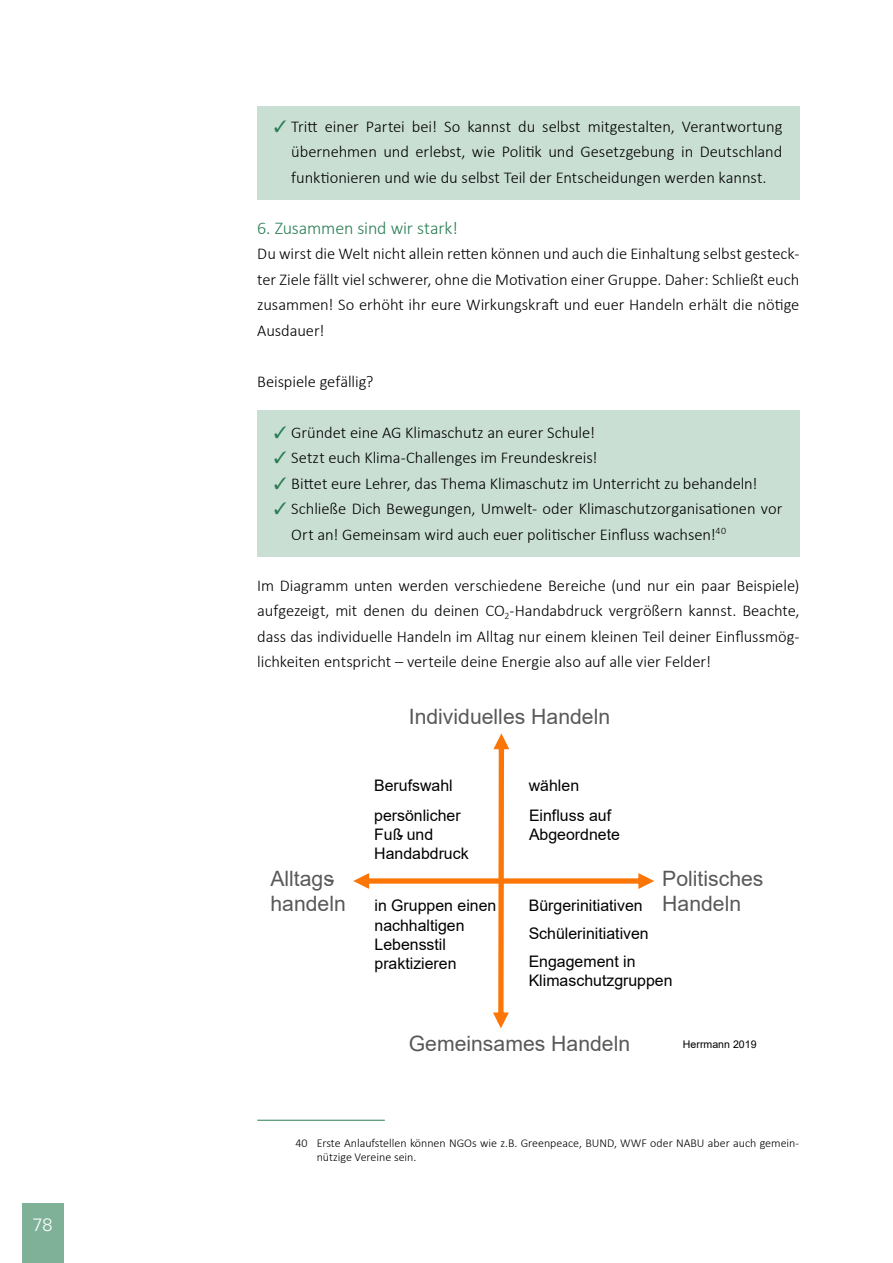
<style>
.page{position:relative;width:893px;height:1263px;background:#fff}
.page>*{position:absolute;margin:0;border:0;box-sizing:border-box;transform-origin:0 0}
.t1{font:21.15px/25.2px "Arial";color:#595959}
.t2{font:300 18px "Calibri";letter-spacing:-.01em;color:#2a7e54}
.t3{font:300 18px "Univers";color:#fff}
.t4{font:300 16.5px/25.5px "Calibri";letter-spacing:-.005em;color:#000;text-align:justify}
.t5{font:15.9px/19.2px "Arial";color:#000}
.t6{font:300 12px/14.4px "Calibri";color:#000}
.t7{font:10.65px "Arial";color:#000}
.s1{color:#2a7e54}
</style>
<div class="page">
<div style="left:22px;top:1203px;width:41px;height:60px;background:#7fb198"></div>
<div style="left:257px;top:106px;width:542px;height:94px;background:#cadfd4"></div>
<div style="left:257px;top:410px;width:542px;height:147px;background:#cadfd4"></div>
<hr style="left:257px;top:1120px;width:128px;height:1px;background:#2a7e54">
<svg style="left:353px;top:733px;width:301px;height:295px"></svg>
<p class="t3" style="left:33px;top:1213px;width:22px">78</p>
<p class="t4" style="left:291px;top:113px;width:493px;text-indent:-17px"><span class="s1">✓</span> Tritt einer Partei bei! So kannst du selbst mitgestalten, Verantwortung übernehmen und erlebst, wie Politik und Gesetzgebung in Deutschland funktionieren und wie du selbst Teil der Entscheidungen werden kannst.</p>
<p class="t2" style="left:257px;top:217px;width:202px">6. Zusammen sind wir stark!</p>
<p class="t4" style="left:257px;top:241px;width:544px">Du wirst die Welt nicht allein retten können und auch die Einhaltung selbst gesteck&shy;ter Ziele fällt viel schwerer, ohne die Motivation einer Gruppe. Daher: Schließt euch zusammen! So erhöht ihr eure Wirkungskraft und euer Handeln erhält die nötige Ausdauer!</p>
<p class="t4" style="left:257px;top:368px;width:118px">Beispiele gefällig?</p>
<p class="t4" style="left:274px;top:419px;width:322px"><span class="s1">✓</span> Gründet eine AG Klimaschutz an eurer Schule!</p>
<p class="t4" style="left:274px;top:445px;width:325px"><span class="s1">✓</span> Setzt euch Klima-Challenges im Freundeskreis!</p>
<p class="t4" style="left:274px;top:470px;width:485px"><span class="s1">✓</span> Bittet eure Lehrer, das Thema Klimaschutz im Unterricht zu behandeln!</p>
<p class="t4" style="left:291px;top:496px;width:493px;text-indent:-17px"><span class="s1">✓</span> Schließe Dich Bewegungen, Umwelt- oder Klimaschutzorganisationen vor<br>Ort an! Gemeinsam wird auch euer politischer Einfluss wachsen!<sup>40</sup></p>
<p class="t4" style="left:257px;top:572px;width:544px">Im Diagramm unten werden verschiedene Bereiche (und nur ein paar Beispiele) aufgezeigt, mit denen du deinen CO<sub>2</sub>-Handabdruck vergrößern kannst. Beachte, dass das individuelle Handeln im Alltag nur einem kleinen Teil deiner Einflussmög&shy;lichkeiten entspricht – verteile deine Energie also auf alle vier Felder!</p>
<p class="t1" style="left:409px;top:704px;width:203px">Individuelles Handeln</p>
<p class="t5" style="left:374px;top:776px;width:80px">Berufswahl</p>
<p class="t5" style="left:374px;top:805px;width:96px">persönlicher<br>Fuß- und<br>Handabdruck</p>
<p class="t5" style="left:529px;top:770px;width:84px;line-height:29.8px">wählen<br>Einfluss auf</p>
<p class="t5" style="left:529px;top:825px;width:92px">Abgeordnete</p>
<p class="t1" style="left:270px;top:865px;width:77px">Alltags&shy;handeln</p>
<p class="t1" style="left:662px;top:865px;width:103px">Politisches<br>Handeln</p>
<p class="t5" style="left:374px;top:896px;width:123px">in Gruppen einen</p>
<p class="t5" style="left:529px;top:895px;width:115px">Bürgerinitiativen</p>
<p class="t5" style="left:374px;top:915px;width:92px">nachhaltigen<br>Lebensstil praktizieren</p>
<p class="t5" style="left:529px;top:920px;width:122px;line-height:27.8px">Schülerinitiativen<br>Engagement in</p>
<p class="t5" style="left:529px;top:971px;width:145px">Klimaschutzgruppen</p>
<p class="t1" style="left:409px;top:1031px;width:223px">Gemeinsames Handeln</p>
<p class="t7" style="left:683px;top:1037px;width:75px">Herrmann 2019</p>
<p class="t6" style="left:317px;top:1135px;width:484px;text-indent:-21px">40 Erste Anlaufstellen können NGOs wie z.B. Greenpeace, BUND, WWF oder NABU aber auch gemein&shy;nützige Vereine sein.</p>
</div>
